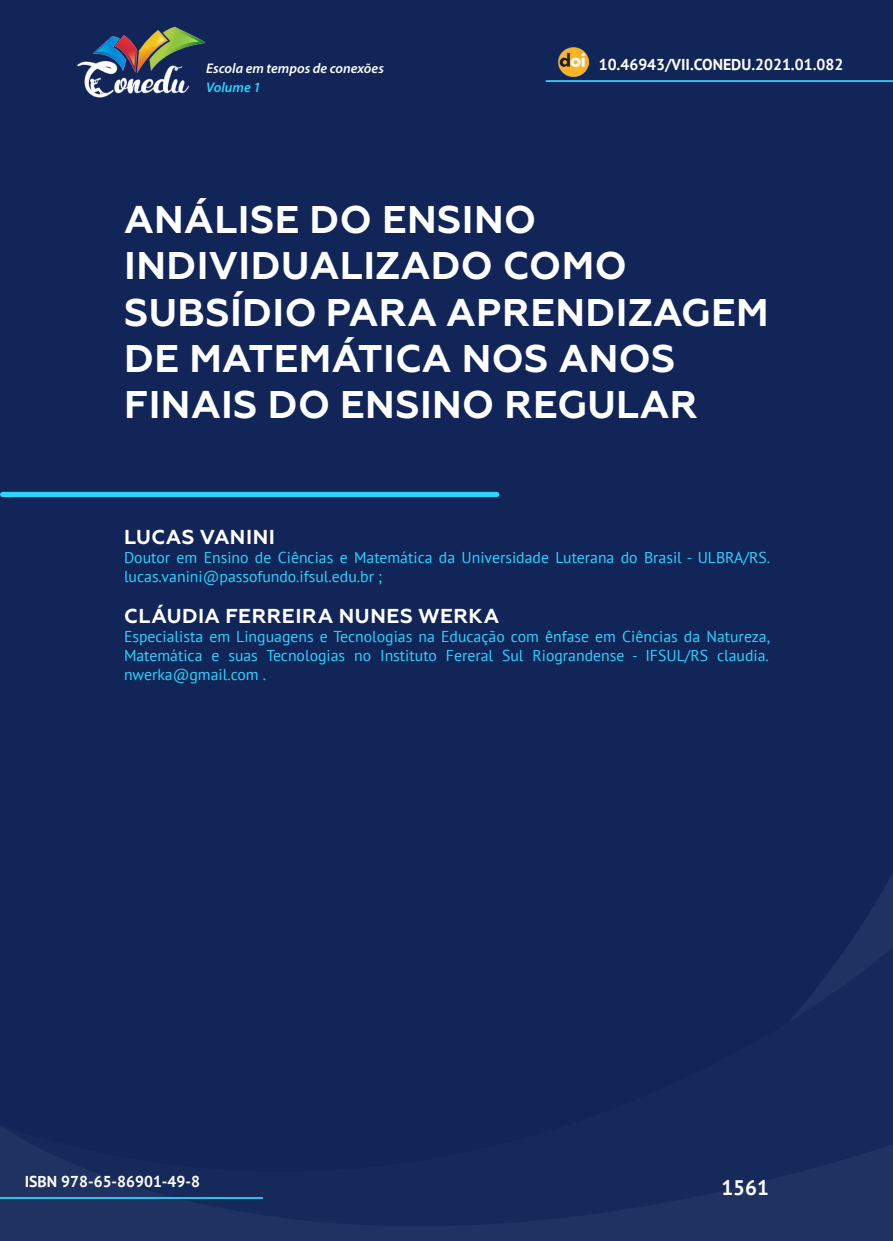
<style>
.page{position:relative;width:893px;height:1241px;background:#fff}
.page>*{position:absolute;margin:0;border:0;box-sizing:border-box;transform-origin:0 0}
._0_TÍTULO{font:700 38.5px/46.2px "Geometria";letter-spacing:.01em;color:#fff}
.t1{font:700 21px "PT Sans";color:#fff}
._1_AUTOR{font:700 20.12px "Geometria";letter-spacing:.025em;color:#fff}
._2_FORMACAO{font:15.75px/18.9px "PT Sans";color:#2dd4fe}
.t2{font:700 15.75px "PT Sans";color:#fff}
.t3{font:italic 600 14px "Myriad Pro";color:#fff}
.t4{font:italic 600 14px "Myriad Pro";color:#2dd4fe}
</style>
<div class="page">
<div style="left:0;top:0;width:893px;height:1240px;background:#112558"></div>
<svg style="left:847px;top:874px;width:46px;height:73px"></svg>
<svg style="left:0;top:947px;width:893px;height:293px"></svg>
<hr style="left:0;top:1196px;width:263px;height:2px;background:#2dd4fe">
<div style="left:3px;top:492px;width:494px;height:5px;background:#2dd4fe"></div>
<hr style="left:546px;top:80px;width:347px;height:2px;background:#2dd4fe">
<img style="left:559px;top:47px;width:30px;height:30px">
<img style="left:77px;top:27px;width:129px;height:71px">
<p class="t3" style="left:206px;top:59px;width:179px">Escola em tempos de conexões</p>
<p class="t2" style="left:599px;top:54px;width:246px">10.46943/VII.CONEDU.2021.01.082</p>
<p class="t4" style="left:206px;top:78px;width:56px">Volume 1</p>
<p class="_0_TÍTULO" style="left:124px;top:197px;width:646px">ANÁLISE DO ENSINO<br>INDIVIDUALIZADO COMO<br>SUBSÍDIO PARA APRENDIZAGEM<br>DE MATEMÁTICA NOS ANOS<br>FINAIS DO ENSINO REGULAR</p>
<p class="_1_AUTOR" style="left:124px;top:525px;width:152px">LUCAS VANINI</p>
<p class="_2_FORMACAO" style="left:124px;top:548px;width:648px">Doutor em Ensino de Ciências e Matemática da Universidade Luterana do Brasil - ULBRA/RS. lucas.vanini@passofundo.ifsul.edu.br ;</p>
<p class="_1_AUTOR" style="left:124px;top:604px;width:377px">CLÁUDIA FERREIRA NUNES WERKA</p>
<p class="_2_FORMACAO" style="left:124px;top:626px;width:648px;text-align:justify">Especialista em Linguagens e Tecnologias na Educação com ênfase em Ciências da Natureza, Matemática e suas Tecnologias no Instituto Fereral Sul Riograndense - IFSUL/RS claudia. nwerka@gmail.com .</p>
<p class="t2" style="left:25px;top:1170px;width:177px">ISBN 978-65-86901-49-8</p>
<p class="t1" style="left:721px;top:1173px;width:49px">1561</p>
</div>
